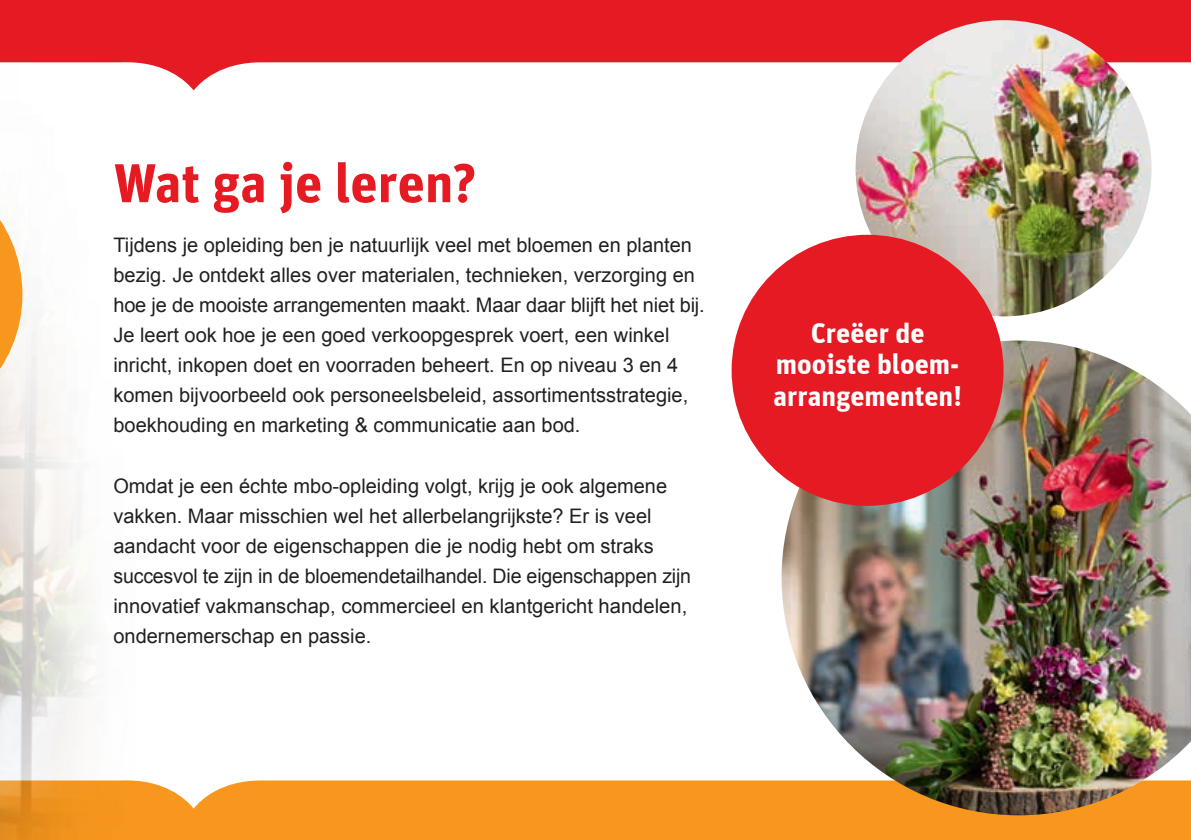
<style>
.page{position:relative;width:1191px;height:840px;background:#fff}
.page>*{position:absolute;margin:0;border:0;box-sizing:border-box;transform-origin:0 0}
.t1{font:700 54.6px "Espi Pro";color:#e51a23}
.t2{font:700 28.2px/31.4px "Espi Pro";color:#fff;text-align:center}
.t3{font:20px/30px "Arial";color:#231f20}
</style>
<div class="page">
<svg style="left:0;top:0;width:1191px;height:90px;fill:#e51a23"></svg>
<div style="left:235px;top:780px;width:955px;height:59px;background:#f7971d"></div>
<svg style="left:1190px;top:814px;width:1px;height:25px"></svg>
<img style="left:0;top:58px;width:235px;height:781px">
<svg style="left:0;top:159px;width:22px;height:271px"></svg>
<img style="left:855px;top:20px;width:296px;height:296px;border-radius:148px">
<img style="left:781px;top:340px;width:410px;height:474px">
<div style="left:731px;top:235px;width:272px;height:270px;background:#e51a23;border-radius:50%"></div>
<h1 class="t1" style="left:113px;top:150px;width:364px">Wat ga je leren?</h1>
<p class="t3" style="left:113px;top:230px;width:593px">Tijdens je opleiding ben je natuurlijk veel met bloemen en planten bezig. Je ontdekt alles over materialen, technieken, verzorging en hoe je de mooiste arrangementen maakt. Maar daar blijft het niet bij.<br>Je leert ook hoe je een goed verkoopgesprek voert, een winkel inricht, inkopen doet en voorraden beheert. En op niveau 3 en 4 komen bijvoorbeeld ook personeelsbeleid, assortimentsstrategie, boekhouding en marketing &amp; communicatie aan bod.</p>
<p class="t3" style="left:113px;top:470px;width:579px">Omdat je een échte mbo-opleiding volgt, krijg je ook algemene vakken. Maar misschien wel het allerbelangrijkste? Er is veel aandacht voor de eigenschappen die je nodig hebt om straks succesvol te zijn in de bloemendetailhandel. Die eigenschappen zijn innovatief vakmanschap, commercieel en klantgericht handelen, ondernemerschap en passie.</p>
<h2 class="t2" style="left:773px;top:317px;width:190px">Creëer de mooiste bloem&shy;arrangementen!</h2>
</div>
